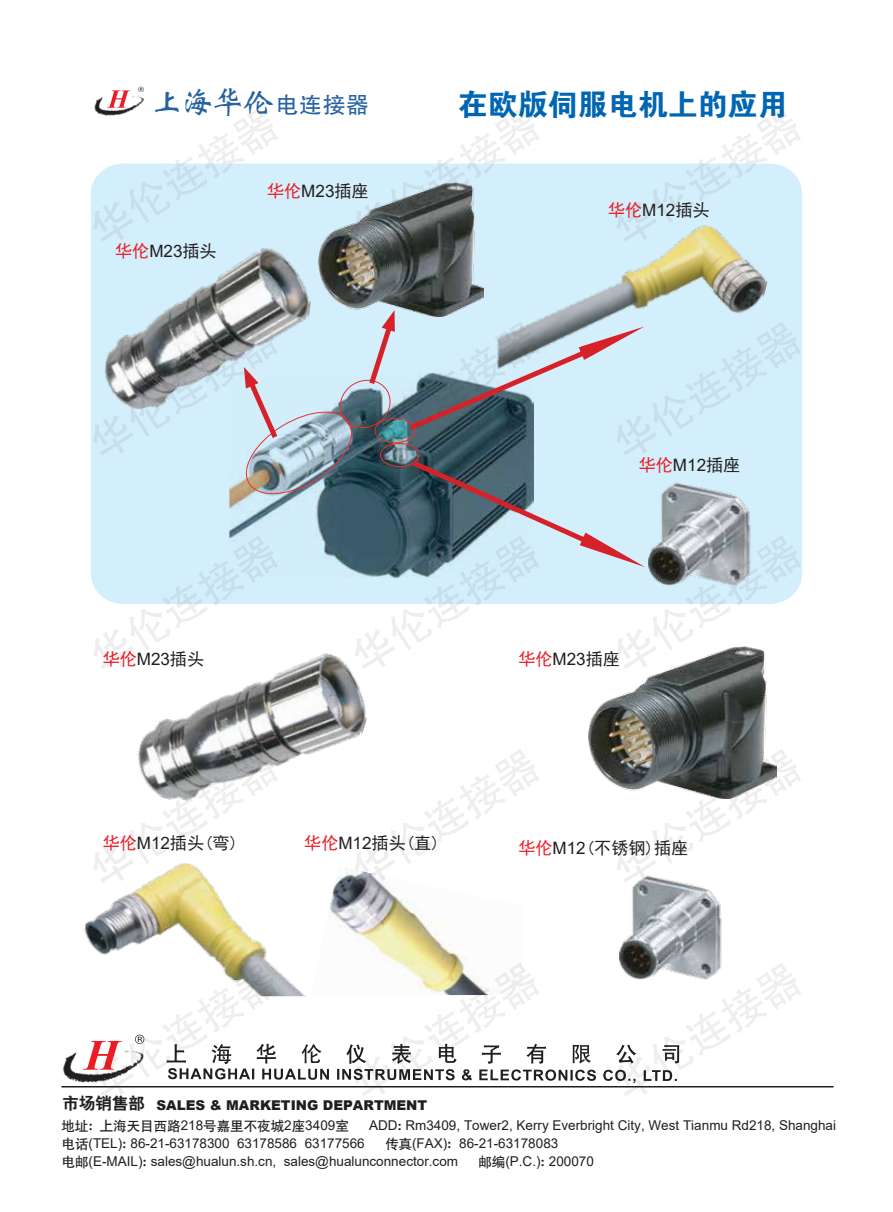
<style>
.page{position:relative;width:893px;height:1212px;background:#fff}
.page>*{position:absolute;margin:0;border:0;box-sizing:border-box;transform-origin:0 0}
.t1{font:42.45px "FZHTJW GB1 0";color:#221815}
.t2{font:30.45px "FZWBJW GB1 0";color:#2662a2}
.t3{font:30px "FZDHTJW GB1 0";color:#0066b3}
.t4{font:17.1px "Arial";color:#221e1f}
.t5{font:17.1px "Sim Hei";color:#221e1f}
.t6{font:13.5px/18px "Arial";color:#221e1f}
.t7{font:900 13.5px "Arial";color:#221e1f}
.t8{font:13.5px "H Yb 1 gj";color:#221e1f}
.s1{font-family:"FZHTJW GB1 0";font-size:22.8px}
.s2{font-family:"Sim Hei";color:#ed1b23}
.s3{font-family:"Sim Hei"}
.s4{color:#ed1b23}
.s5{font-family:"Arial"}
.s6{font-family:"Times New Roman";font-weight:700}
.s7{font-family:"H Yb 1 gj"}
</style>
<div class="page">
<img style="left:329px;top:869px;width:167px;height:126px">
<img style="left:84px;top:863px;width:222px;height:133px">
<img style="left:619px;top:875px;width:103px;height:104px">
<img style="left:137px;top:653px;width:230px;height:148px">
<img style="left:588px;top:647px;width:189px;height:152px">
<div style="left:91px;top:164px;width:711px;height:440px;background:#d4effc;border-radius:31px"></div>
<img style="left:648px;top:482px;width:103px;height:104px">
<img style="left:230px;top:396px;width:303px;height:181px">
<img style="left:104px;top:248px;width:207px;height:179px">
<img style="left:522px;top:225px;width:246px;height:102px">
<div style="left:380px;top:443px;width:39px;height:24px;border:1px solid #e6312d;border-radius:50%"></div>
<div style="left:374px;top:418px;width:42px;height:25px;border:1px solid #e6312d;border-radius:50%"></div>
<svg style="left:409px;top:327px;width:235px;height:103px"></svg>
<svg style="left:412px;top:460px;width:233px;height:107px"></svg>
<img style="left:318px;top:183px;width:166px;height:133px">
<svg style="left:239px;top:310px;width:156px;height:188px"></svg>
<hr style="left:62px;top:1086px;width:772px;height:1px;background:#221e1f">
<svg style="left:603px;top:1070px;width:32px;height:13px"></svg>
<svg style="left:644px;top:1070px;width:33px;height:11px"></svg>
<svg style="left:167px;top:1044px;width:162px;height:36px"></svg>
<svg style="left:337px;top:1044px;width:135px;height:36px"></svg>
<svg style="left:479px;top:1044px;width:117px;height:37px"></svg>
<svg style="left:616px;top:1044px;width:20px;height:19px"></svg>
<svg style="left:662px;top:1045px;width:17px;height:18px"></svg>
<img style="left:63px;top:1050px;width:81px;height:33px">
<svg style="left:83px;top:1041px;width:39px;height:28px"></svg>
<svg style="left:135px;top:1035px;width:9px;height:9px"></svg>
<svg style="left:138px;top:87px;width:6px;height:5px"></svg>
<img style="left:95px;top:96px;width:49px;height:20px">
<svg style="left:107px;top:90px;width:23px;height:18px"></svg>
<h2 class="t2" style="left:152px;top:86px;width:219px">上海华伦<span class="s1">电连接器</span></h2>
<p class="t4" style="left:115px;top:239px;width:103px"><span class="s2">华伦</span>M23<span class="s3">插头</span></p>
<p class="t4" style="left:267px;top:179px;width:103px"><span class="s2">华伦</span>M23<span class="s3">插座</span></p>
<p class="t4" style="left:103px;top:647px;width:103px"><span class="s2">华伦</span>M23<span class="s3">插头</span></p>
<h3 class="t3" style="left:458px;top:88px;width:331px">在欧版伺服电机上的应用</h3>
<h1 class="t1" style="left:605px;top:214px;width:214px;rotate:-32deg">华伦连接器</h1>
<p class="t4" style="left:608px;top:198px;width:103px"><span class="s2">华伦</span>M12<span class="s3">插头</span></p>
<p class="t4" style="left:639px;top:453px;width:103px"><span class="s2">华伦</span>M12<span class="s3">插座</span></p>
<p class="t4" style="left:518px;top:647px;width:103px"><span class="s2">华伦</span>M23<span class="s3">插座</span></p>
<h1 class="t1" style="left:82px;top:855px;width:214px;rotate:-32deg">华伦连接器</h1>
<p class="t5" style="left:103px;top:834px;width:137px"><span class="s4">华伦</span><span class="s5">M12</span>插头(弯)</p>
<p class="t5" style="left:304px;top:834px;width:137px"><span class="s4">华伦</span><span class="s5">M12</span>插头(直)</p>
<p class="t5" style="left:518px;top:839px;width:171px"><span class="s4">华伦</span><span class="s5">M12</span>(不锈钢)插座</p>
<p class="t7" style="left:62px;top:1096px;width:366px"><sup>市场销售部</sup> SALES &amp; MARKETING DEPARTMENT</p>
<p class="t8" style="left:62px;top:1119px;width:289px">地址<span class="s6">:</span> 上海天目西路<span class="s5">218</span>号嘉里不夜城<span class="s5">2</span>座<span class="s5">3409</span>室</p>
<p class="t6" style="left:369px;top:1116px;width:469px">ADD<span class="s6">:</span> Rm3409, Tower2, Kerry Everbright City, West Tianmu Rd218, Shanghai</p>
<p class="t6" style="left:62px;top:1134px;width:305px"><span class="s7">电话</span>(TEL)<span class="s6">:</span> 86-21-63178300 63178586 63177566</p>
<p class="t6" style="left:62px;top:1134px;width:498px;text-indent:323px"><span class="s7">传真</span>(FAX)<span class="s6">:</span> 86-21-63178083<span class="s7">电邮</span>(E-MAIL)<span class="s6">:</span> sales@hualun.sh.cn, sales@hualunconnector.com</p>
<p class="t6" style="left:478px;top:1152px;width:117px"><span class="s7">邮编</span>(P.C.)<span class="s6">:</span> 200070</p>
</div>
